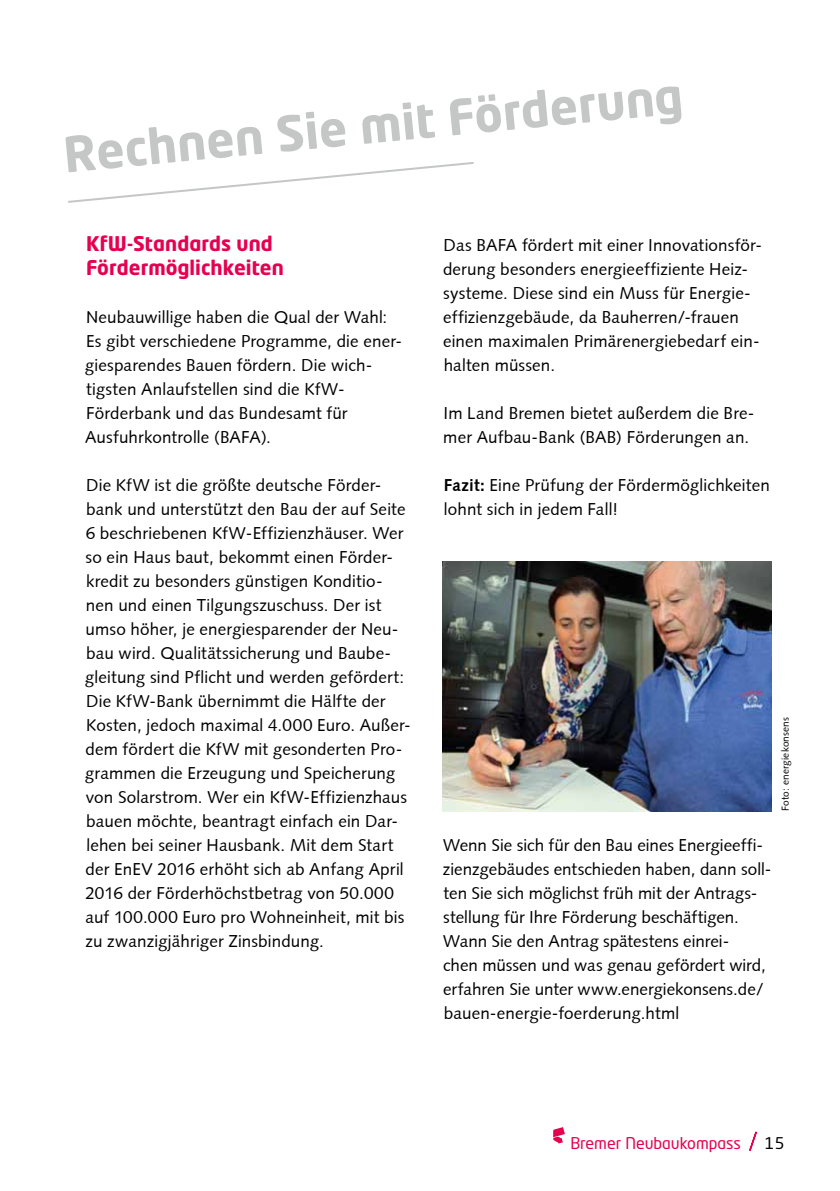
<style>
.page{position:relative;width:840px;height:1191px;background:#fff}
.page>*{position:absolute;margin:0;border:0;box-sizing:border-box;transform-origin:0 0}
.t1{font:700 48px "Neo Tech Std";color:#c5c6c6}
.t2{font:700 20px/24px "Neo Tech Std";letter-spacing:.005em;color:#e50050}
.t3{font:17px/24px "Syntaxroman";letter-spacing:.01em;color:#000}
.t4{font:16px "Neo Tech Std";color:#e50050}
.t5{font:16px "Neo Tech Std";color:#000}
.t6{font:10px "Syntaxroman";letter-spacing:.02em;color:#000}
.s1{font-family:"Syntaxbold"}
</style>
<div class="page">
<svg style="left:553px;top:1127px;width:11px;height:16px"></svg>
<svg style="left:749px;top:1131px;width:7px;height:20px"></svg>
<svg style="left:68px;top:162px;width:405px;height:41px"></svg>
<img style="left:442px;top:561px;width:329px;height:250px">
<h1 class="t1" style="left:61px;top:127px;width:622px;rotate:-6deg">Rechnen Sie mit Förderung</h1>
<p class="t2" style="left:86px;top:231px;width:199px">KfW-Standards und<br>Fördermöglichkeiten</p>
<p class="t3" style="left:85px;top:305px;width:318px">Neubauwillige haben die Qual der Wahl:<br>Es gibt verschiedene Programme, die ener&shy;giesparendes Bauen fördern. Die wich&shy;tigsten Anlaufstellen sind die KfW-Förderbank und das Bundesamt für Ausfuhrkontrolle (BAFA).</p>
<p class="t3" style="left:85px;top:473px;width:327px">Die KfW ist die größte deutsche Förder&shy;bank und unterstützt den Bau der auf Seite 6 beschriebenen KfW-Effizienzhäuser. Wer so ein Haus baut, bekommt einen Förder&shy;kredit zu besonders günstigen Konditio&shy;nen und einen Tilgungszuschuss. Der ist umso höher, je energiesparender der Neu&shy;bau wird. Qualitätssicherung und Baube&shy;gleitung sind Pflicht und werden gefördert:<br>Die KfW-Bank übernimmt die Hälfte der Kosten, jedoch maximal 4.000 Euro. Außer&shy;dem fördert die KfW mit gesonderten Pro&shy;grammen die Erzeugung und Speicherung von Solarstrom. Wer ein KfW-Effizienzhaus bauen möchte, beantragt einfach ein Dar&shy;lehen bei seiner Hausbank. Mit dem Start der EnEV 2016 erhöht sich ab Anfang April 2016 der Förderhöchstbetrag von 50.000 auf 100.000 Euro pro Wohneinheit, mit bis zu zwanzigjähriger Zinsbindung.</p>
<p class="t3" style="left:443px;top:233px;width:320px">Das BAFA fördert mit einer Innovationsför&shy;derung besonders energieeffiziente Heiz&shy;systeme. Diese sind ein Muss für Energie&shy;effizienzgebäude, da Bauherren/-frauen einen maximalen Primärenergiebedarf ein&shy;halten müssen.</p>
<p class="t3" style="left:443px;top:401px;width:312px">Im Land Bremen bietet außerdem die Bre&shy;mer Aufbau-Bank (BAB) Förderungen an.</p>
<p class="t3" style="left:443px;top:473px;width:327px"><span class="s1">Fazit:</span> Eine Prüfung der Fördermöglichkeiten lohnt sich in jedem Fall!</p>
<p class="t6" style="left:779px;top:811px;width:95px;rotate:-90deg">Foto: energiekonsens</p>
<p class="t3" style="left:442px;top:833px;width:330px">Wenn Sie sich für den Bau eines Energieeffi&shy;zienzgebäudes entschieden haben, dann soll&shy;ten Sie sich möglichst früh mit der Antrags&shy;stellung für Ihre Förderung beschäftigen.<br>Wann Sie den Antrag spätestens einrei-<br>chen müssen und was genau gefördert wird, erfahren Sie unter www.energiekonsens.de/ bauen-energie-foerderung.html</p>
<p class="t4" style="left:570px;top:1133px;width:172px">Bremer Neubaukompass</p>
<p class="t5" style="left:764px;top:1133px;width:21px">15</p>
</div>
